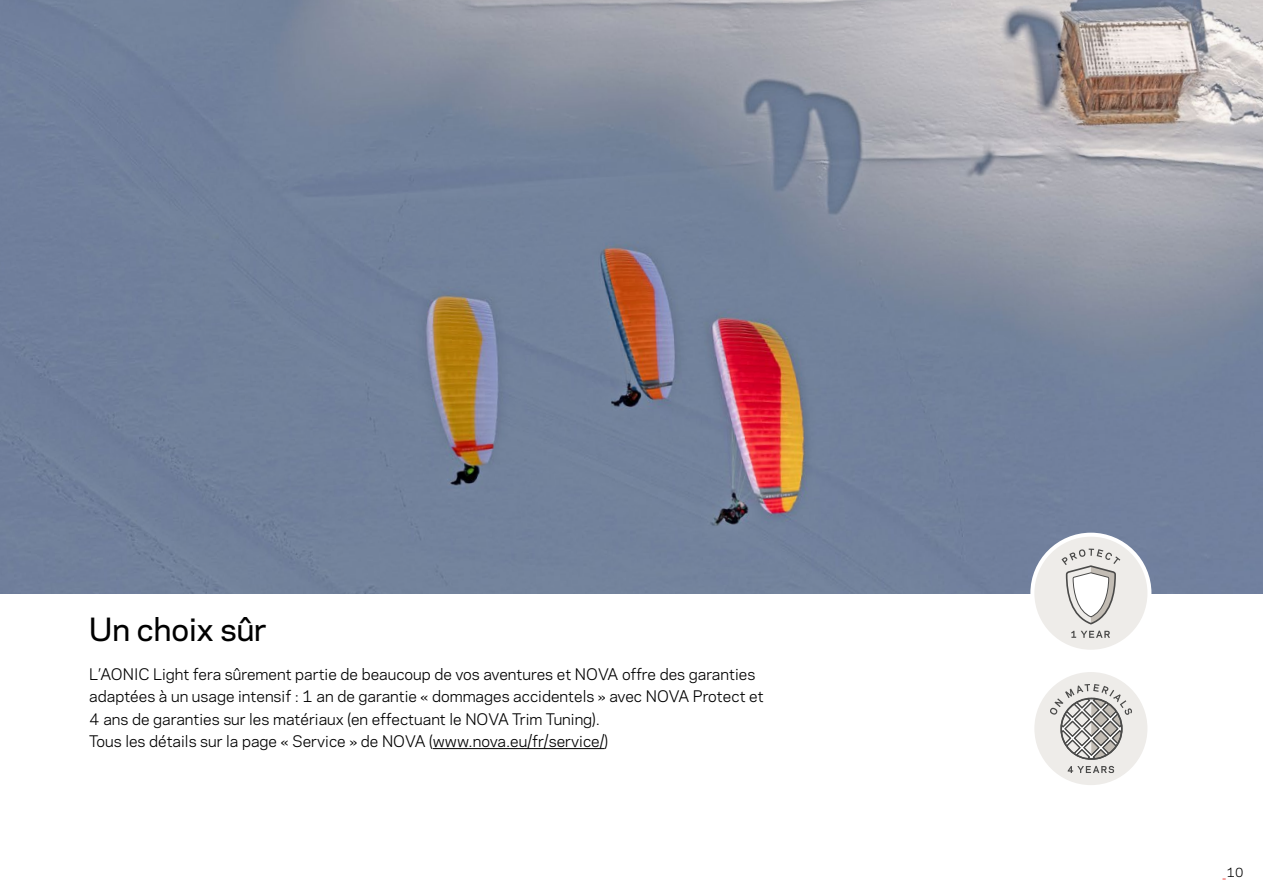
<style>
.page{position:relative;width:1263px;height:893px;background:#fff}
.page>*{position:absolute;margin:0;border:0;box-sizing:border-box;transform-origin:0 0}
.t1{font:500 30px "Galaxie Polaris";color:#000}
.t2{font:15px/22.5px "Galaxie Polaris";color:#000}
.t3{font:12px "Galaxie Polaris";color:#000}
.s1{color:#e5231d}
</style>
<div class="page">
<img style="left:0;top:0;width:1263px;height:593px">
<hr style="left:433px;top:748px;width:172px;height:1px;background:#000">
<div style="left:1032px;top:535px;width:117px;height:117px;background:#eeece9;border-radius:50%"></div>
<svg style="left:1061px;top:549px;width:59px;height:89px"></svg>
<div style="left:1030px;top:533px;width:121px;height:121px;border:4px solid #fff;border-radius:50%"></div>
<div style="left:1032px;top:670px;width:117px;height:117px;background:#eeece9;border-radius:50%"></div>
<svg style="left:1068px;top:766px;width:46px;height:7px"></svg>
<svg style="left:1049px;top:684px;width:83px;height:76px"></svg>
<div style="left:1060px;top:698px;width:63px;height:62px;border:2px solid #4a4a49;border-radius:50%"></div>
<div style="left:1030px;top:668px;width:121px;height:121px;border:4px solid #fff;border-radius:50%"></div>
<h1 class="t1" style="left:89px;top:607px;width:179px">Un choix sûr</h1>
<p class="t2" style="left:89px;top:662px;width:676px">L’AONIC Light fera sûrement partie de beaucoup de vos aventures et NOVA offre des garanties adaptées à un usage intensif : 1 an de garantie « dommages accidentels » avec NOVA Protect et 4 ans de garanties sur les matériaux (en effectuant le NOVA Trim Tuning).<br>Tous les détails sur la page « Service » de NOVA (www.nova.eu/fr/service/)</p>
<p class="t3" style="left:1222px;top:863px;width:22px"><span class="s1">_</span>10</p>
</div>
